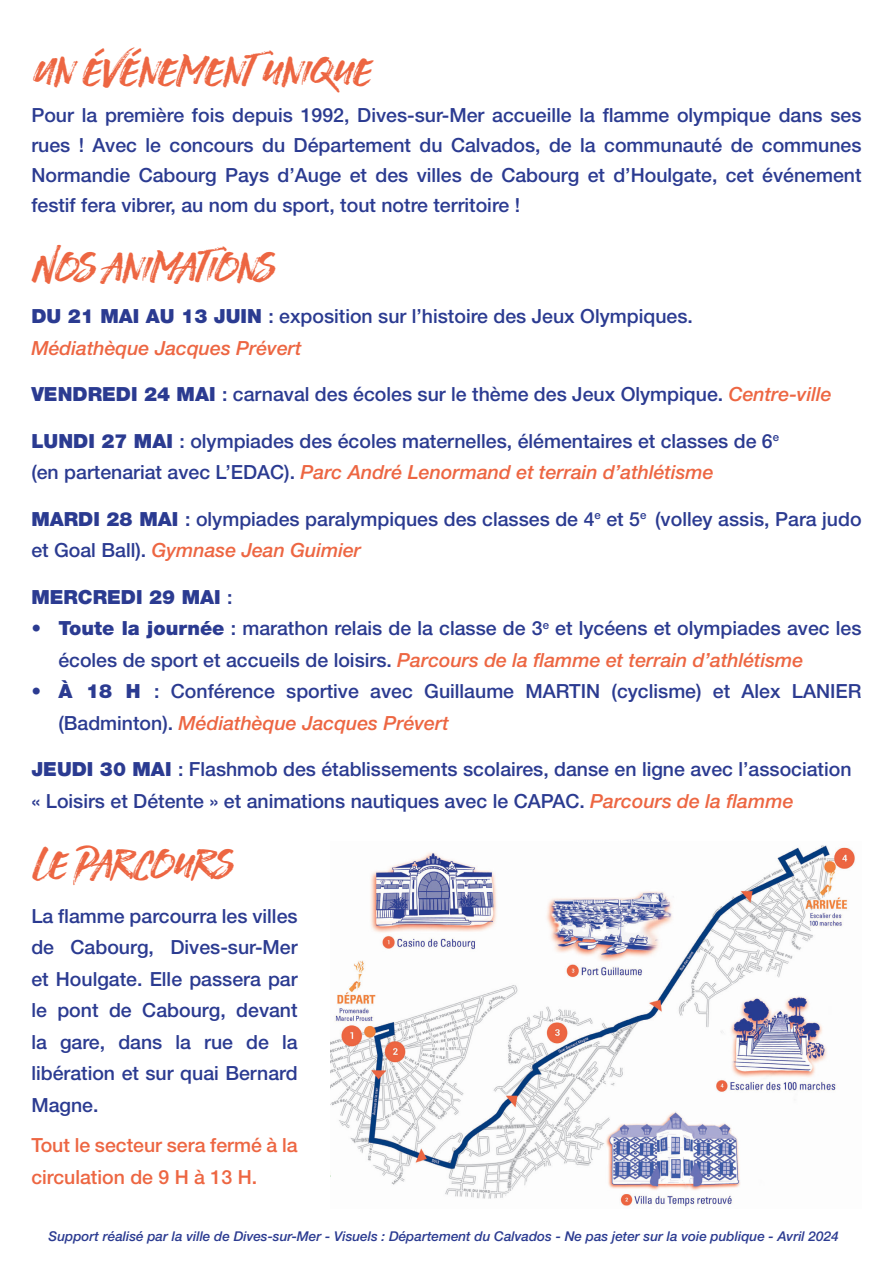
<style>
.page{position:relative;width:893px;height:1263px;background:#fff}
.page>*{position:absolute;margin:0;border:0;box-sizing:border-box;transform-origin:0 0}
.t1{font:italic 46.5px "STONEHARBOUR";color:#ed6642}
.t2{font:500 19.5px/31.5px "Helvetica Neue LT Std";color:#2b3b91}
.t3{font:italic 500 19.5px "Helvetica Neue LT Std";color:#ed6642}
.t4{font:500 19.5px/31.5px "Helvetica Neue LT Std";color:#ed6642}
.t5{font:900 19.5px "Helvetica Neue LT Std";color:#2b3b91}
.t6{font:italic 500 13.5px "Helvetica Neue LT Std";color:#2b3b91}
.s1{font-weight:900}
.s2{font-style:italic;color:#ed6642}
.s3{font-style:normal;color:#2b3b91}
.s4{font-weight:500}
</style>
<div class="page">
<img style="left:330px;top:845px;width:525px;height:362px">
<p class="t1" style="left:31px;top:35px;width:340px">Un événementunique</p>
<p class="t2" style="left:31px;top:100px;width:832px;line-height:30px;text-align:justify">Pour la première fois depuis 1992, Dives-sur-Mer accueille la flamme olympique dans ses rues ! Avec le concours du Département du Calvados, de la communauté de communes Normandie Cabourg Pays d’Auge et des villes de Cabourg et d’Houlgate, cet événement festif fera vibrer, au nom du sport, tout notre territoire !</p>
<p class="t1" style="left:31px;top:232px;width:244px">Nos animations</p>
<p class="t2" style="left:31px;top:300px;width:663px"><span class="s1">DU 21 MAI AU 13 JUIN</span> : exposition sur l’histoire des Jeux Olympiques.</p>
<p class="t3" style="left:31px;top:336px;width:272px">Médiathèque Jacques Prévert</p>
<p class="t2" style="left:31px;top:378px;width:802px"><span class="s1">VENDREDI 24 MAI</span> : carnaval des écoles sur le thème des Jeux Olympique. <span class="s2">Centre-ville</span></p>
<p class="t2" style="left:31px;top:425px;width:749px"><span class="s1">LUNDI 27 MAI</span> : olympiades des écoles maternelles, élémentaires et classes de 6<sup>e</sup></p>
<p class="t3" style="left:31px;top:461px;width:684px"><span class="s3">(en partenariat avec L’EDAC).</span> Parc André Lenormand et terrain d’athlétisme</p>
<p class="t2" style="left:31px;top:503px;width:832px"><span class="s1">MARDI 28 MAI</span> : olympiades paralympiques des classes de 4<sup>e</sup> et 5<sup>e</sup> (volley assis, Para judo et Goal Ball). <span class="s2">Gymnase Jean Guimier</span></p>
<p class="t5" style="left:31px;top:585px;width:203px">MERCREDI 29 MAI <span class="s4">:</span></p>
<p class="t2" style="left:58px;top:612px;width:805px;text-indent:-27px"><span class="s1">• Toute la journée</span> : marathon relais de la classe de 3<sup>e</sup> et lycéens et olympiades avec les écoles de sport et accueils de loisirs. <span class="s2">Parcours de la flamme et terrain d’athlétisme</span></p>
<p class="t2" style="left:58px;top:675px;width:805px;text-indent:-27px"><span class="s1">• À 18 H</span> : Conférence sportive avec Guillaume MARTIN (cyclisme) et Alex LANIER (Badminton). <span class="s2">Médiathèque Jacques Prévert</span></p>
<p class="t2" style="left:31px;top:753px;width:822px"><span class="s1">JEUDI 30 MAI</span> : Flashmob des établissements scolaires, danse en ligne avec l’association</p>
<p class="t2" style="left:31px;top:785px;width:764px">« Loisirs et Détente » et animations nautiques avec le CAPAC. <span class="s2">Parcours de la flamme</span></p>
<p class="t1" style="left:31px;top:828px;width:203px">Le Parcours</p>
<p class="t2" style="left:31px;top:900px;width:268px;text-align:justify">La flamme parcourra les villes de Cabourg, Dives-sur-Mer et Houlgate. Elle passera par le pont de Cabourg, devant la gare, dans la rue de la libération et sur quai Bernard Magne.</p>
<p class="t4" style="left:31px;top:1129px;width:268px">Tout le secteur sera fermé à la circulation de 9 H à 13 H.</p>
<p class="t6" style="left:49px;top:1228px;width:791px">Support réalisé par la ville de Dives-sur-Mer - Visuels : Département du Calvados - Ne pas jeter sur la voie publique - Avril 2024</p>
</div>
